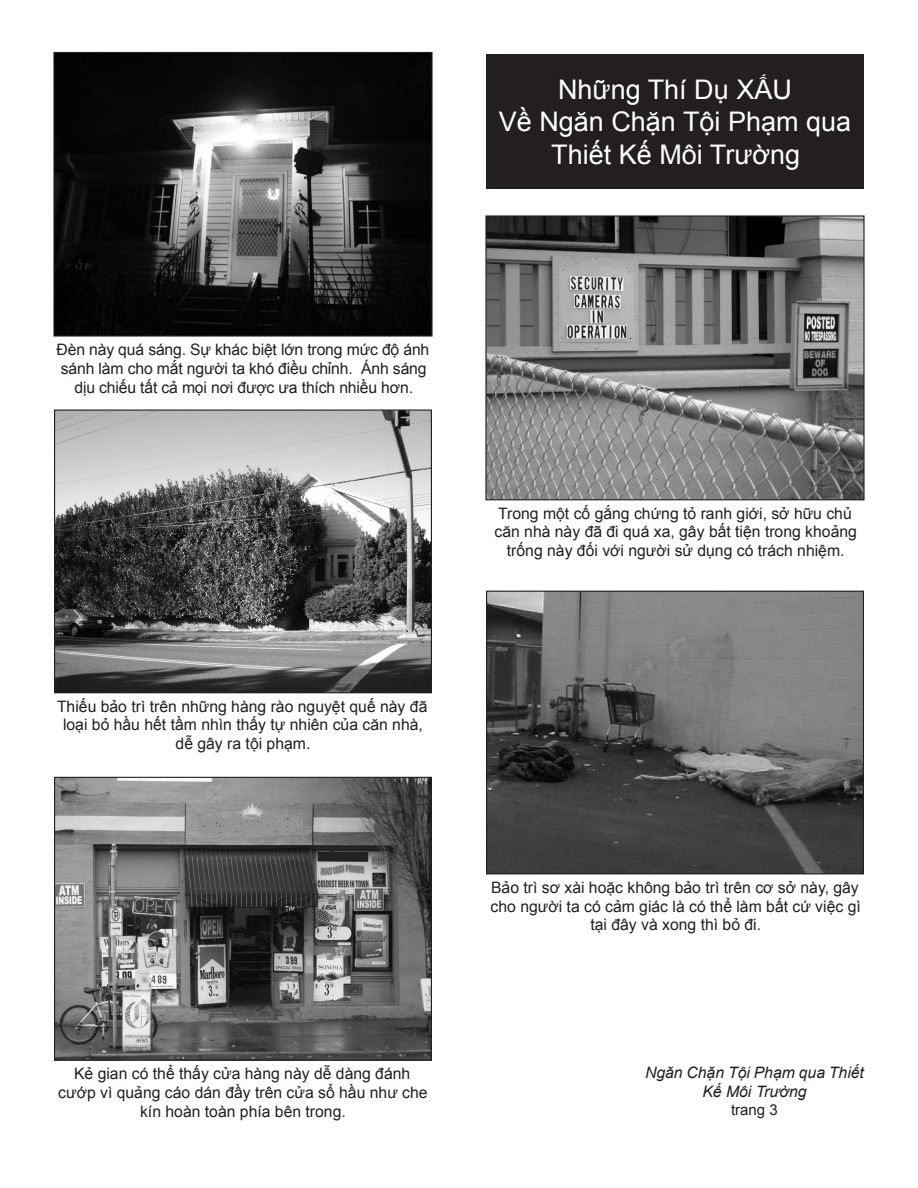
<style>
.page{position:relative;width:918px;height:1188px;background:#fff}
.page>*{position:absolute;margin:0;border:0;box-sizing:border-box;transform-origin:0 0}
.t1{font:27px/32.4px "Arial";color:#fff;text-align:center}
.t2{font:15.75px/18.9px "Arial";color:#231f20;text-align:center}
.t3{font:italic 15.75px/18.9px "Arial";color:#231f20;text-align:center}
.t4{font:15px "Arial";color:#231f20}
</style>
<div class="page">
<img style="left:56px;top:412px;width:374px;height:279px">
<div style="left:54px;top:410px;width:378px;height:283px;border:1px solid #231f20"></div>
<img style="left:487px;top:217px;width:376px;height:281px">
<div style="left:485px;top:215px;width:380px;height:285px;border:1px solid #231f20"></div>
<img style="left:56px;top:779px;width:374px;height:280px">
<div style="left:54px;top:777px;width:378px;height:284px;border:1px solid #231f20"></div>
<img style="left:488px;top:593px;width:374px;height:279px">
<div style="left:486px;top:591px;width:378px;height:283px;border:1px solid #231f20"></div>
<img style="left:55px;top:54px;width:376px;height:281px">
<div style="left:53px;top:52px;width:380px;height:285px;border:1px solid #231f20"></div>
<div style="left:486px;top:54px;width:378px;height:135px;background:#231f20"></div>
<h1 class="t1" style="left:499px;top:74px;width:354px">Những Thí Dụ XẤU<br>Về Ngăn Chặn Tội Phạm qua<br>Thiết Kế Môi Trường</h1>
<p class="t2" style="left:57px;top:340px;width:374px">Đèn này quá sáng. Sự khác biệt lớn trong mức độ ánh sánh làm cho mắt người ta khó điều chỉnh. Ánh sáng dịu chiếu tất cả mọi nơi được ưa thích nhiều hơn.</p>
<p class="t2" style="left:57px;top:697px;width:372px">Thiếu bảo trì trên những hàng rào nguyệt quế này đã loại bỏ hầu hết tầm nhìn thấy tự nhiên của căn nhà, dễ gây ra tội phạm.</p>
<p class="t2" style="left:58px;top:1064px;width:371px">Kẻ gian có thể thấy cửa hàng này dễ dàng đánh cướp vì quảng cáo dán đầy trên cửa sổ hầu như che kín hoàn toàn phía bên trong.</p>
<p class="t2" style="left:494px;top:504px;width:364px">Trong một cố gắng chứng tỏ ranh giới, sở hữu chủ căn nhà này đã đi quá xa, gây bất tiện trong khoảng trống này đối với người sử dụng có trách nhiệm.</p>
<p class="t2" style="left:491px;top:878px;width:372px">Bảo trì sơ xài hoặc không bảo trì trên cơ sở này, gây cho người ta có cảm giác là có thể làm bất cứ việc gì tại đây và xong thì bỏ đi.</p>
<p class="t3" style="left:645px;top:1063px;width:220px">Ngăn Chặn Tội Phạm qua Thiết<br>Kế Môi Trường</p>
<p class="t4" style="left:731px;top:1100px;width:48px">trang 3</p>
</div>
